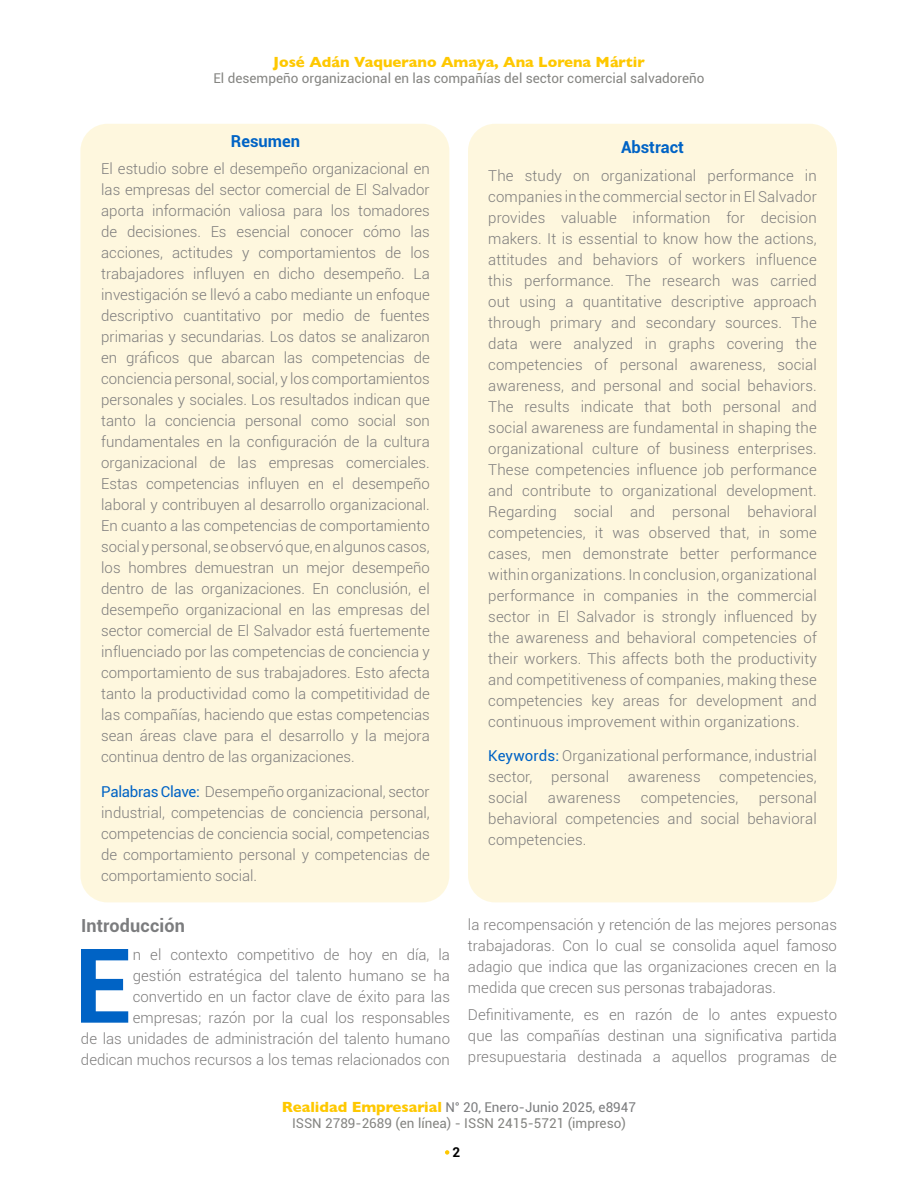
<style>
.page{position:relative;width:918px;height:1188px;background:#fff}
.page>*{position:absolute;margin:0;border:0;box-sizing:border-box;transform-origin:0 0}
.t1{font:700 103.65px "Roboto";color:#0063c5}
.t2{font:700 18px "Roboto";letter-spacing:.01em;color:#7b7c7e}
.t3{font:700 16.5px "Roboto";color:#0063c5}
.t4{font:300 15px/21px "Roboto";color:#7d7c7c;text-align:justify}
.t5{font:700 15px "Gill Sans";color:#fec800}
.t6{font:13.5px/16.2px "Roboto";color:#858582;text-align:center}
.t7{font:700 13.5px "Roboto";color:#000}
.s1{font-weight:400;color:#0063c5}
.s2{font-family:"Gill Sans";font-weight:700;font-size:15px;color:#fec800}
.s3{color:#7b7c7e}
</style>
<div class="page">
<svg style="left:445px;top:1150px;width:4px;height:5px"></svg>
<div style="left:468px;top:124px;width:369px;height:778px;background:#fef7de;border-radius:27px"></div>
<div style="left:80px;top:124px;width:369px;height:778px;background:#fef7de;border-radius:27px"></div>
<p class="t5" style="left:273px;top:50px;width:373px">José Adán Vaquerano Amaya, Ana Lorena Mártir</p>
<p class="t6" style="left:213px;top:70px;width:493px">El desempeño organizacional en las compañías del sector comercial salvadoreño</p>
<p class="t3" style="left:231px;top:129px;width:71px">Resumen</p>
<p class="t4" style="left:101px;top:158px;width:330px">El estudio sobre el desempeño organizacional en las empresas del sector comercial de El Salvador aporta información valiosa para los tomadores de decisiones. Es esencial conocer cómo las acciones, actitudes y comportamientos de los trabajadores influyen en dicho desempeño. La investigación se llevó a cabo mediante un enfoque descriptivo cuantitativo por medio de fuentes primarias y secundarias. Los datos se analizaron en gráficos que abarcan las competencias de conciencia personal, social, y los comportamientos personales y sociales. Los resultados indican que tanto la conciencia personal como social son fundamentales en la configuración de la cultura organizacional de las empresas comerciales.<br>Estas competencias influyen en el desempeño laboral y contribuyen al desarrollo organizacional.<br>En cuanto a las competencias de comportamiento social y personal, se observó que, en algunos casos, los hombres demuestran un mejor desempeño dentro de las organizaciones. En conclusión, el desempeño organizacional en las empresas del sector comercial de El Salvador está fuertemente influenciado por las competencias de conciencia y comportamiento de sus trabajadores. Esto afecta tanto la productividad como la competitividad de las compañías, haciendo que estas competencias sean áreas clave para el desarrollo y la mejora continua dentro de las organizaciones.</p>
<p class="t4" style="left:101px;top:781px;width:330px"><span class="s1">Palabras Clave:</span> Desempeño organizacional, sector industrial, competencias de conciencia personal, competencias de conciencia social, competencias de comportamiento personal y competencias de comportamiento social.</p>
<p class="t2" style="left:81px;top:913px;width:105px">Introducción</p>
<h1 class="t1" style="left:74px;top:913px;width:59px">E</h1>
<p class="t4" style="left:81px;top:943px;width:371px;text-align:right">n el contexto competitivo de hoy en día, la gestión estratégica del talento humano se ha convertido en un factor clave de éxito para las empresas; razón por la cual los responsables<br>de las unidades de administración del talento humano dedican muchos recursos a los temas relacionados con</p>
<p class="t3" style="left:621px;top:136px;width:64px">Abstract</p>
<p class="t4" style="left:488px;top:164px;width:330px">The study on organizational performance in companies in the commercial sector in El Salvador provides valuable information for decision makers. It is essential to know how the actions, attitudes and behaviors of workers influence this performance. The research was carried out using a quantitative descriptive approach through primary and secondary sources. The data were analyzed in graphs covering the competencies of personal awareness, social awareness, and personal and social behaviors.<br>The results indicate that both personal and social awareness are fundamental in shaping the organizational culture of business enterprises.<br>These competencies influence job performance and contribute to organizational development.<br>Regarding social and personal behavioral competencies, it was observed that, in some cases, men demonstrate better performance within organizations. In conclusion, organizational performance in companies in the commercial sector in El Salvador is strongly influenced by the awareness and behavioral competencies of their workers. This affects both the productivity and competitiveness of companies, making these competencies key areas for development and continuous improvement within organizations.</p>
<p class="t4" style="left:488px;top:745px;width:330px"><span class="s1">Keywords:</span> Organizational performance, industrial sector, personal awareness competencies, social</p>
<p class="t4" style="left:488px;top:787px;width:330px;text-indent:270px">personal behavioral competencies and social behavioral competencies.</p>
<p class="t4" style="left:548px;top:787px;width:74px">awareness</p>
<p class="t4" style="left:641px;top:787px;width:99px">competencies,</p>
<p class="t4" style="left:468px;top:913px;width:371px">la recompensación y retención de las mejores personas trabajadoras. Con lo cual se consolida aquel famoso adagio que indica que las organizaciones crecen en la medida que crecen sus personas trabajadoras.</p>
<p class="t4" style="left:468px;top:1004px;width:371px">Definitivamente, es en razón de lo antes expuesto que las compañías destinan una significativa partida presupuestaria destinada a aquellos programas de</p>
<p class="t6" style="left:282px;top:1098px;width:356px"><span class="s2">Realidad Empresarial</span> <span class="s3">N° 20, Enero-Junio 2025, e8947<br></span>ISSN 2789-2689 (en línea) - ISSN 2415-5721 (impreso)</p>
<p class="t7" style="left:453px;top:1143px;width:9px">2</p>
</div>
